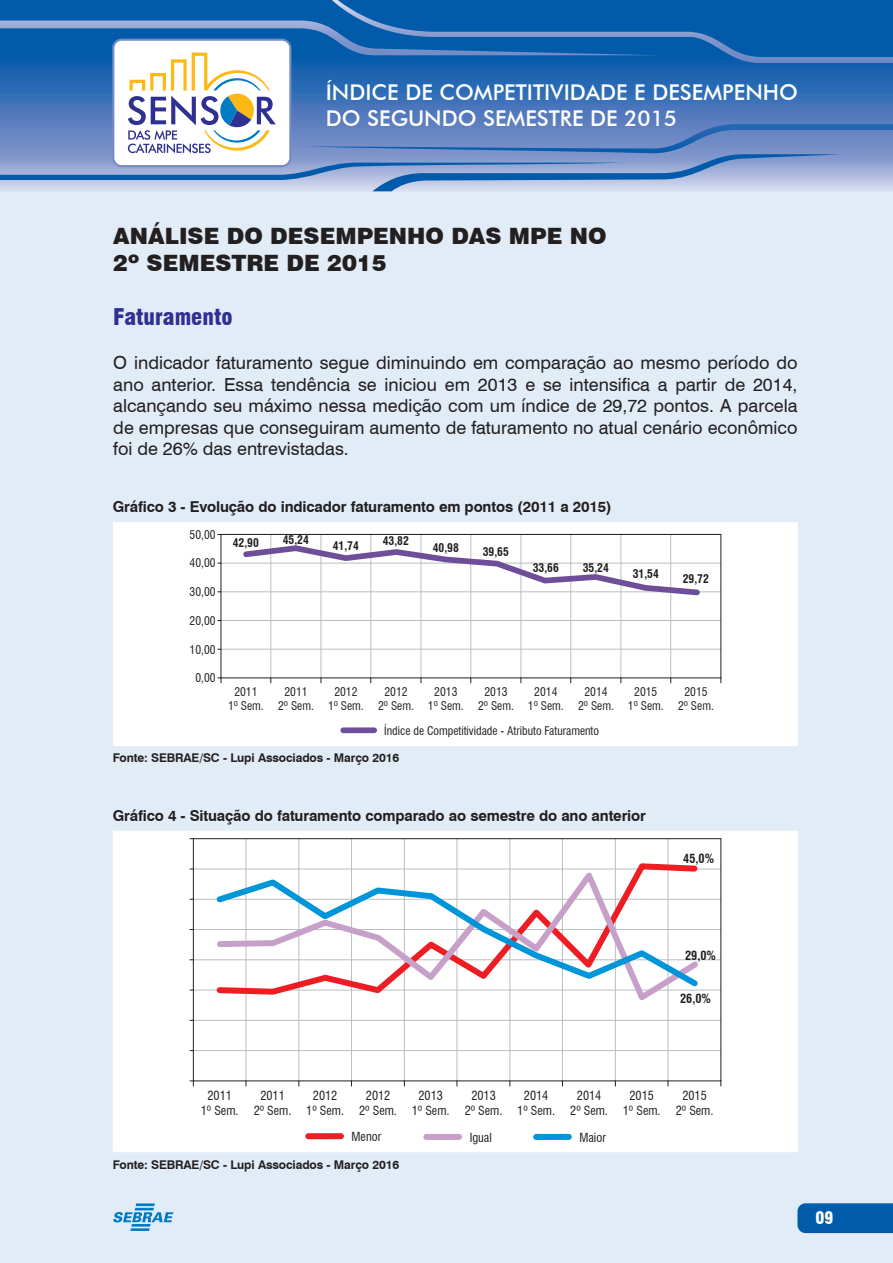
<style>
.page{position:relative;width:893px;height:1263px;background:#e1ecf7}
.page>*{position:absolute;margin:0;border:0;box-sizing:border-box;transform-origin:0 0}
.t1{font:900 22.5px/27px "Swiss 721 BT";color:#231f20}
.t2{font:900 condensed 22.5px "Swiss 721 BT";color:#2e3092}
.t3{font:500 21.75px/26.1px "Futura BT";color:#fff}
.t4{font:18px/21.6px "Swiss 721 BT";color:#231f20;text-align:justify}
.t5{font:900 condensed 16.8px "Swiss 721 BT";color:#fff}
.t6{font:700 15px "Swiss 721 BT";letter-spacing:-.01em;color:#231f20}
.t7{font:condensed 12.3px/14.7px "Swiss 721 BT";color:#231f20;text-align:center}
.t8{font:700 condensed 12.3px "Swiss 721 BT";color:#231f20}
.t9{font:700 12px "Swiss 721 BT";letter-spacing:-.01em;color:#231f20}
.t10{font:condensed 11.7px/14px "Swiss 721 BT";color:#231f20;text-align:center}
.t11{font:700 condensed 11.7px "Swiss 721 BT";color:#231f20}
</style>
<div class="page">
<svg style="left:113px;top:1203px;width:60px;height:28px"></svg>
<div style="left:797px;top:1203px;width:96px;height:30px;background:#015aaa"></div>
<svg style="left:0;top:0;width:893px;height:191px;background:#5787c1"></svg>
<div style="left:113px;top:522px;width:684px;height:223px;background:#fff"></div>
<svg style="left:218px;top:677px;width:4px;height:6px"></svg>
<div style="left:343px;top:727px;width:31px;height:6px;background:#6e4e99"></div>
<svg style="left:220px;top:534px;width:502px;height:145px"></svg>
<hr style="left:720px;top:534px;width:1px;height:144px;background:#231f20">
<hr style="left:221px;top:534px;width:500px;height:1px;background:#231f20">
<div style="left:113px;top:831px;width:685px;height:321px;background:#fff"></div>
<svg style="left:190px;top:1080px;width:4px;height:6px"></svg>
<div style="left:308px;top:1133px;width:33px;height:6px;background:#ee1d23"></div>
<div style="left:426px;top:1134px;width:33px;height:6px;background:#c7a0c9"></div>
<div style="left:536px;top:1134px;width:33px;height:6px;background:#0095d9"></div>
<svg style="left:192px;top:838px;width:530px;height:244px;background:#f1eef1"></svg>
<p class="t3" style="left:326px;top:81px;width:474px">ÍNDICE DE COMPETITIVIDADE E DESEMPENHO<br>DO SEGUNDO SEMESTRE DE 2015</p>
<p class="t1" style="left:113px;top:225px;width:495px">ANÁLISE DO DESEMPENHO DAS MPE NO<br>2º SEMESTRE DE 2015</p>
<p class="t2" style="left:113px;top:308px;width:121px">Faturamento</p>
<p class="t4" style="left:113px;top:354px;width:686px">O indicador faturamento segue diminuindo em comparação ao mesmo período do ano anterior. Essa tendência se iniciou em 2013 e se intensifica a partir de 2014, alcançando seu máximo nessa medição com um índice de 29,72 pontos. A parcela de empresas que conseguiram aumento de faturamento no atual cenário econômico foi de 26% das entrevistadas.</p>
<p class="t6" style="left:113px;top:501px;width:501px">Gráfico 3 - Evolução do indicador faturamento em pontos (2011 a 2015)</p>
<p class="t10" style="left:190px;top:529px;width:28px">50,00</p>
<p class="t10" style="left:190px;top:557px;width:28px">40,00</p>
<p class="t10" style="left:190px;top:586px;width:28px">30,00</p>
<p class="t10" style="left:190px;top:615px;width:28px">20,00</p>
<p class="t10" style="left:190px;top:643px;width:28px">10,00</p>
<p class="t10" style="left:195px;top:672px;width:22px">0,00</p>
<p class="t11" style="left:233px;top:538px;width:28px">42,90</p>
<p class="t11" style="left:283px;top:535px;width:28px">45,24</p>
<p class="t11" style="left:333px;top:541px;width:28px">41,74</p>
<p class="t11" style="left:383px;top:536px;width:28px">43,82</p>
<p class="t11" style="left:433px;top:543px;width:28px">40,98</p>
<p class="t11" style="left:483px;top:547px;width:28px">39,65</p>
<p class="t11" style="left:533px;top:563px;width:28px">33,66</p>
<p class="t11" style="left:583px;top:563px;width:28px">35,24</p>
<p class="t10" style="left:228px;top:686px;width:37px">2011<br>1º Sem.</p>
<p class="t10" style="left:278px;top:686px;width:37px">2011<br>2º Sem.</p>
<p class="t10" style="left:328px;top:686px;width:37px">2012<br>1º Sem.</p>
<p class="t10" style="left:378px;top:686px;width:37px">2012<br>2º Sem.</p>
<p class="t10" style="left:428px;top:686px;width:37px">2013<br>1º Sem.</p>
<p class="t10" style="left:478px;top:686px;width:37px">2013<br>2º Sem.</p>
<p class="t10" style="left:528px;top:686px;width:37px">2014<br>1º Sem.</p>
<p class="t10" style="left:578px;top:686px;width:37px">2014<br>2º Sem.</p>
<p class="t10" style="left:384px;top:725px;width:216px">Índice de Competitividade - Atributo Faturamento</p>
<p class="t9" style="left:113px;top:753px;width:288px">Fonte: SEBRAE/SC - Lupi Associados - Março 2016</p>
<p class="t11" style="left:633px;top:569px;width:28px">31,54</p>
<p class="t11" style="left:683px;top:574px;width:28px">29,72</p>
<p class="t10" style="left:628px;top:686px;width:37px">2015<br>1º Sem.</p>
<p class="t10" style="left:678px;top:686px;width:37px">2015<br>2º Sem.</p>
<p class="t6" style="left:113px;top:809px;width:535px">Gráfico 4 - Situação do faturamento comparado ao semestre do ano anterior</p>
<p class="t8" style="left:683px;top:854px;width:32px">45,0%</p>
<p class="t8" style="left:685px;top:950px;width:32px">29,0%</p>
<p class="t8" style="left:680px;top:993px;width:32px">26,0%</p>
<p class="t7" style="left:201px;top:1089px;width:39px">2011<br>1º Sem.</p>
<p class="t7" style="left:254px;top:1089px;width:39px">2011<br>2º Sem.</p>
<p class="t7" style="left:306px;top:1089px;width:39px">2012<br>1º Sem.</p>
<p class="t7" style="left:359px;top:1089px;width:39px">2012<br>2º Sem.</p>
<p class="t7" style="left:412px;top:1089px;width:39px">2013<br>1º Sem.</p>
<p class="t7" style="left:465px;top:1089px;width:39px">2013<br>2º Sem.</p>
<p class="t7" style="left:517px;top:1089px;width:39px">2014<br>1º Sem.</p>
<p class="t7" style="left:570px;top:1089px;width:39px">2014<br>2º Sem.</p>
<p class="t7" style="left:623px;top:1089px;width:39px">2015<br>1º Sem.</p>
<p class="t7" style="left:676px;top:1089px;width:39px">2015<br>2º Sem.</p>
<p class="t7" style="left:352px;top:1131px;width:31px">Menor</p>
<p class="t7" style="left:470px;top:1131px;width:24px">Igual</p>
<p class="t7" style="left:579px;top:1131px;width:28px">Maior</p>
<p class="t9" style="left:113px;top:1160px;width:288px">Fonte: SEBRAE/SC - Lupi Associados - Março 2016</p>
<p class="t5" style="left:815px;top:1211px;width:19px">09</p>
</div>
